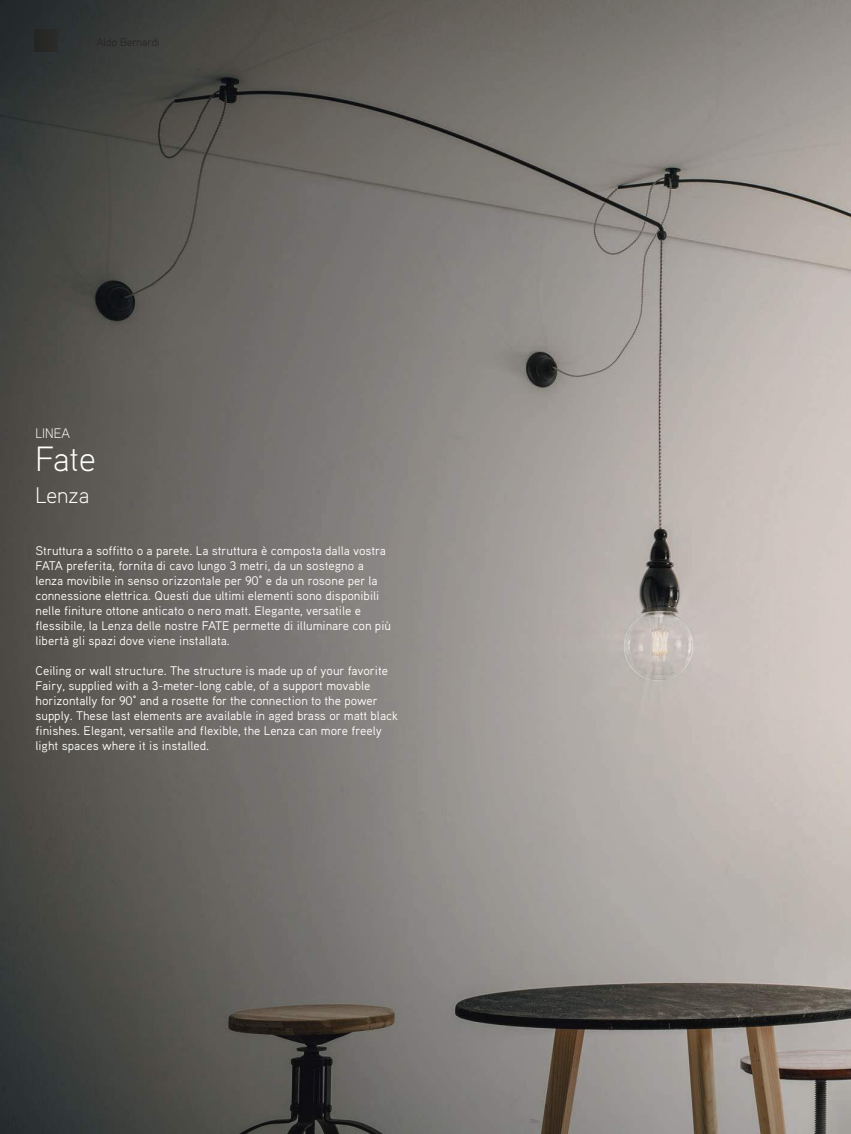
<style>
.page{position:relative;width:851px;height:1134px;background:#fff}
.page>*{position:absolute;margin:0;border:0;box-sizing:border-box;transform-origin:0 0}
.t1{font:300 35px "Aaux Pro";color:#fff}
.t2{font:300 22.5px "Aaux Pro";color:#fff}
.t3{font:300 13.75px "Aaux Pro";color:#fff}
.t4{font:12.5px/15px "Aaux Pro";color:#fff}
</style>
<div class="page">
<img style="left:0;top:0;width:850px;height:1134px">
<div style="left:35px;top:29px;width:22px;height:23px;background:#282826"></div>
<p class="t3" style="left:35px;top:425px;width:36px">LINEA</p>
<h1 class="t1" style="left:35px;top:437px;width:62px">Fate</h1>
<h2 class="t2" style="left:35px;top:481px;width:55px">Lenza</h2>
<p class="t4" style="left:35px;top:543px;width:357px">Struttura a soffitto o a parete. La struttura è composta dalla vostra FATA preferita, fornita di cavo lungo 3 metri, da un sostegno a lenza movibile in senso orizzontale per 90° e da un rosone per la connessione elettrica. Questi due ultimi elementi sono disponibili nelle finiture ottone anticato o nero matt. Elegante, versatile e flessibile, la Lenza delle nostre FATE permette di illuminare con più libertà gli spazi dove viene installata.</p>
<p class="t4" style="left:35px;top:663px;width:364px">Ceiling or wall structure. The structure is made up of your favorite Fairy, supplied with a 3-meter-long cable, of a support movable horizontally for 90° and a rosette for the connection to the power supply. These last elements are available in aged brass or matt black finishes. Elegant, versatile and flexible, the Lenza can more freely light spaces where it is installed.</p>
</div>
